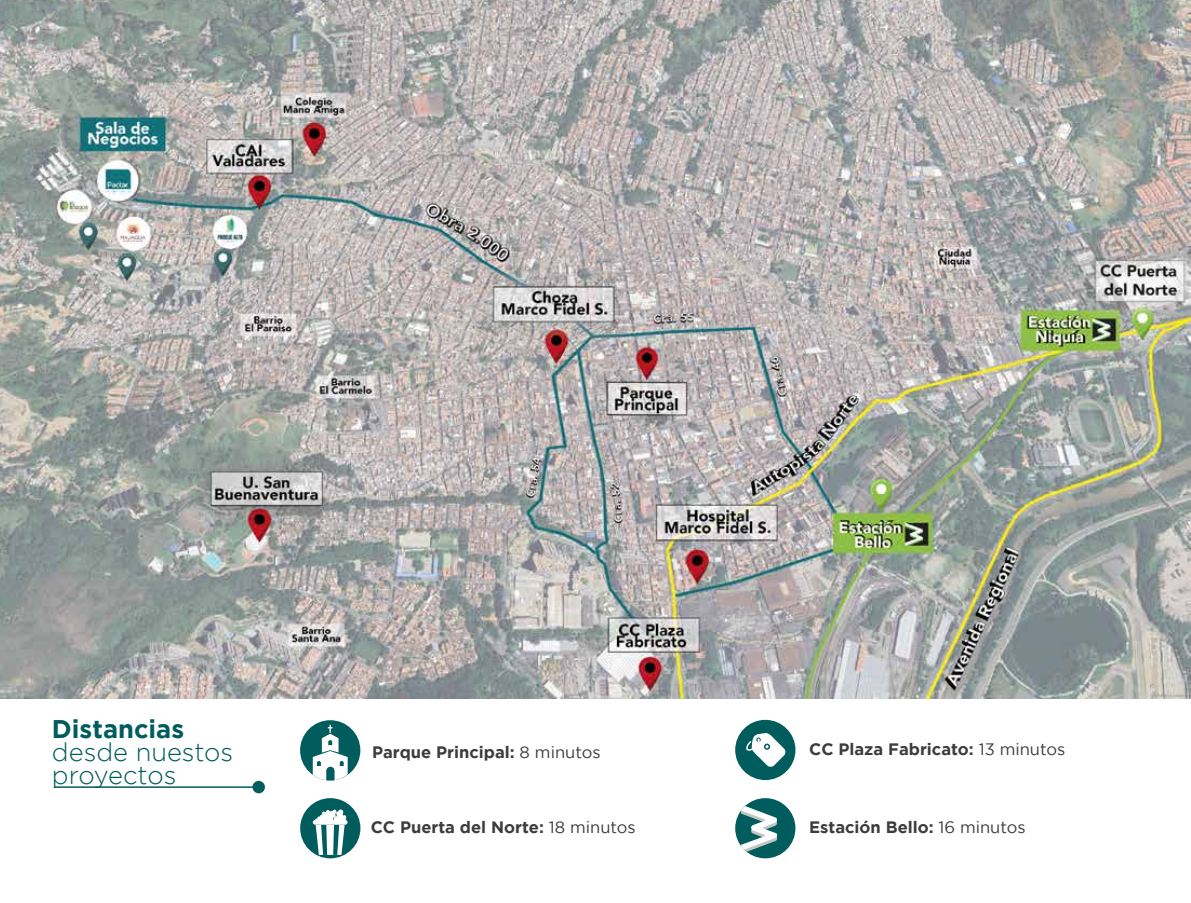
<style>
.page{position:relative;width:1191px;height:903px;background:#fff}
.page>*{position:absolute;margin:0;border:0;box-sizing:border-box;transform-origin:0 0}
.t1{font:300 25.5px/23.1px "Gotham";color:#005c5d}
.t2{font:700 25.5px "Gotham";color:#005c5d}
.t3{font:700 16.5px "Gotham";color:#3c3c3b}
.s1{font-weight:400}
</style>
<div class="page">
<div style="left:300px;top:720px;width:60px;height:60px;background:#005c5d;border-radius:50%"></div>
<svg style="left:313px;top:725px;width:34px;height:56px"></svg>
<div style="left:300px;top:798px;width:60px;height:60px;background:#005c5d;border-radius:50%"></div>
<svg style="left:315px;top:809px;width:31px;height:46px"></svg>
<div style="left:313px;top:820px;width:34px;height:5px;background:#fff;border-radius:2px"></div>
<div style="left:735px;top:720px;width:60px;height:60px;background:#005c5d;border-radius:50%"></div>
<svg style="left:746px;top:733px;width:39px;height:34px"></svg>
<div style="left:735px;top:798px;width:60px;height:60px;background:#005c5d;border-radius:50%"></div>
<svg style="left:741px;top:805px;width:36px;height:49px"></svg>
<div style="left:254px;top:782px;width:9px;height:10px;background:#005c5d;border-radius:50%"></div>
<div style="left:252px;top:781px;width:13px;height:12px;border:3px solid #005c5d;border-radius:50%"></div>
<hr style="left:54px;top:786px;width:205px;height:2px;background:#005c5d">
<img style="left:0;top:0;width:1190px;height:699px">
<svg style="left:79px;top:538px;width:12px;height:14px"></svg>
<h1 class="t2" style="left:52px;top:714px;width:134px">Distancias</h1>
<h1 class="t1" style="left:52px;top:740px;width:183px">desde nuestos proyectos</h1>
<p class="t3" style="left:372px;top:742px;width:230px">Parque Principal: <span class="s1">8 minutos</span></p>
<p class="t3" style="left:371px;top:818px;width:266px">CC Puerta del Norte: <span class="s1">18 minutos</span></p>
<p class="t3" style="left:809px;top:739px;width:258px">CC Plaza Fabricato: <span class="s1">13 minutos</span></p>
<p class="t3" style="left:809px;top:818px;width:218px">Estación Bello: <span class="s1">16 minutos</span></p>
</div>
